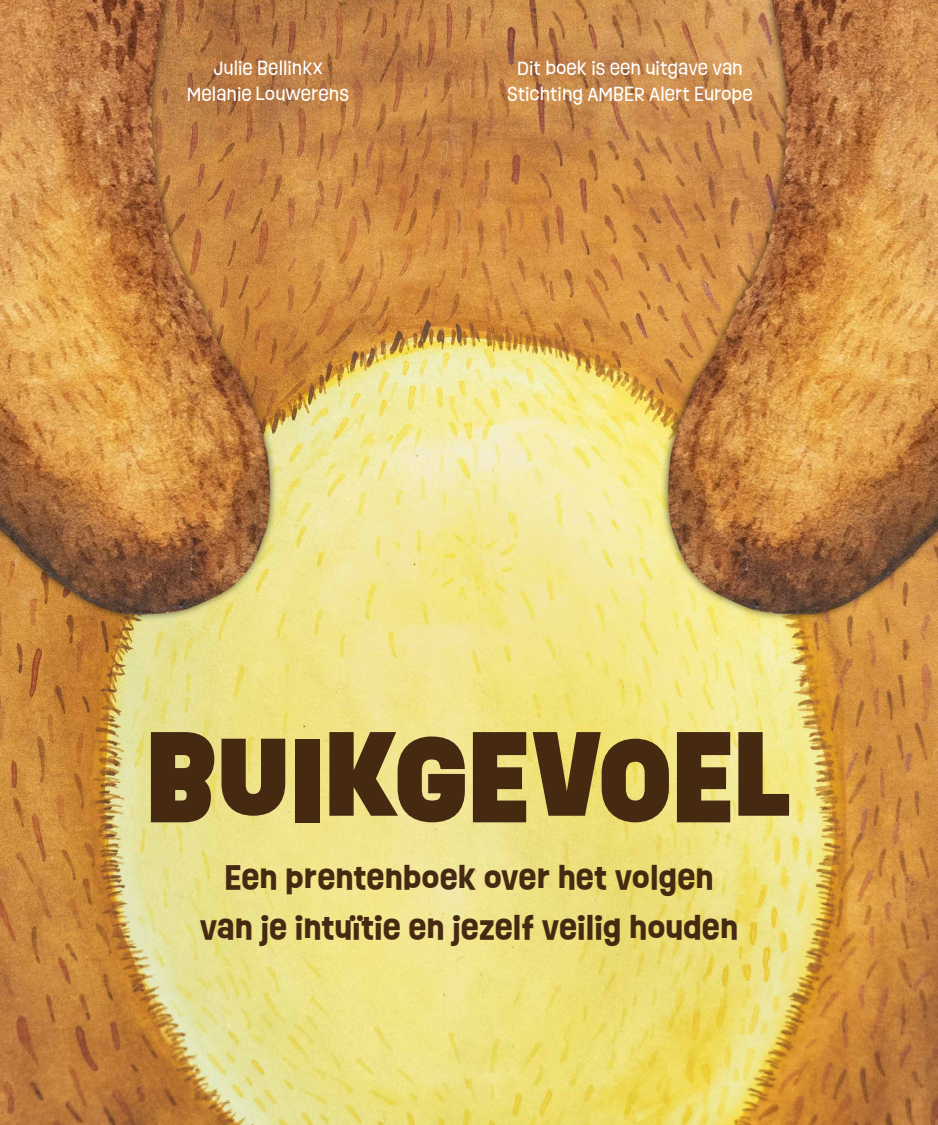
<style>
.page{position:relative;width:938px;height:1125px;background:#fff}
.page>*{position:absolute;margin:0;border:0;box-sizing:border-box;transform-origin:0 0}
.t1{font:900 110.06px "Ruddy";color:#462911}
.t2{font:700 30.06px/49.4px "Ruddy";color:#462911;text-align:center}
.t3{font:17.5px/26.2px "Ruddy";color:#fff;text-align:center}
</style>
<div class="page">
<img style="left:0;top:0;width:938px;height:1125px">
<p class="t3" style="left:187px;top:54px;width:163px">JULIE BELLINKX<br>MELANIE LOUWERENS</p>
<p class="t3" style="left:507px;top:54px;width:247px">DIT BOEK IS EEN UITGAVE VAN<br>STICHTING AMBER ALERT EUROPE</p>
<h1 class="t1" style="left:146px;top:696px;width:647px">BUIKGEVOEL</h1>
<h2 class="t2" style="left:200px;top:853px;width:539px">Een prentenboek over het volgen van je intuïtie en jezelf veilig houden</h2>
</div>
